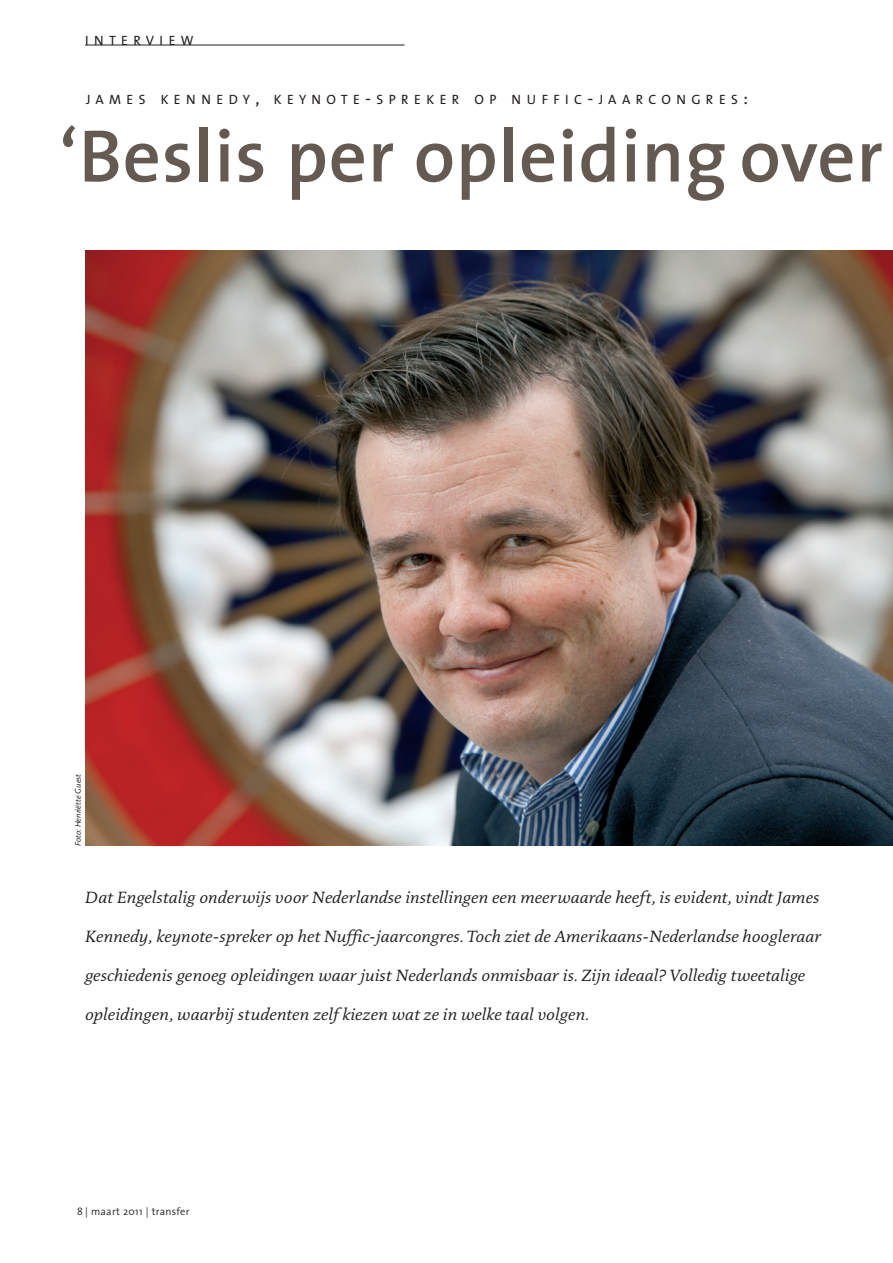
<style>
.page{position:relative;width:893px;height:1263px;background:#fff}
.page>*{position:absolute;margin:0;border:0;box-sizing:border-box;transform-origin:0 0}
.t1{font:600 75px "The Sans";letter-spacing:.01em;color:#645a52}
.t2{font:italic 16.5px "DTL Documenta T";letter-spacing:.01em;color:#231f20}
.t3{font:13.5px "The Sans Caps";letter-spacing:.4em;color:#231f20}
.t4{font:300 10.5px "The Sans";letter-spacing:.025em;color:#231f20}
.t5{font:italic 8.25px "DTL Documenta Sans TOT";letter-spacing:.005em;color:#231f20}
.s1{font-size:18px}
</style>
<div class="page">
<img style="left:85px;top:250px;width:808px;height:596px">
<hr style="left:85px;top:45px;width:319px;height:1px;background:#231f20">
<p class="t3" style="left:85px;top:29px;width:110px">INTERVIEW</p>
<p class="t3" style="left:86px;top:88px;width:663px">JAMES KENNEDY<span class="s1">,</span> KEYNOTE<span class="s1">-</span>SPREKER OP NUFFIC<span class="s1">-</span>JAARCONGRES<span class="s1">:</span></p>
<h1 class="t1" style="left:59px;top:94px;width:825px">‘Beslis per opleiding over</h1>
<p class="t5" style="left:73px;top:846px;width:74px;rotate:-90deg">Foto: Henriëtte Guest</p>
<p class="t2" style="left:85px;top:887px;width:736px">Dat Engelstalig onderwijs voor Nederlandse instellingen een meerwaarde heeft, is evident, vindt James</p>
<p class="t2" style="left:85px;top:926px;width:738px">Kennedy, keynote-spreker op het Nuffic-jaarcongres. Toch ziet de Amerikaans-Nederlandse hoogleraar</p>
<p class="t2" style="left:85px;top:965px;width:721px">geschiedenis genoeg opleidingen waar juist Nederlands onmisbaar is. Zijn ideaal? Volledig tweetalige</p>
<p class="t2" style="left:85px;top:1004px;width:505px">opleidingen, waarbij studenten zelf kiezen wat ze in welke taal volgen.</p>
<p class="t4" style="left:77px;top:1203px;width:114px">8 | maart 2011 | transfer</p>
</div>
